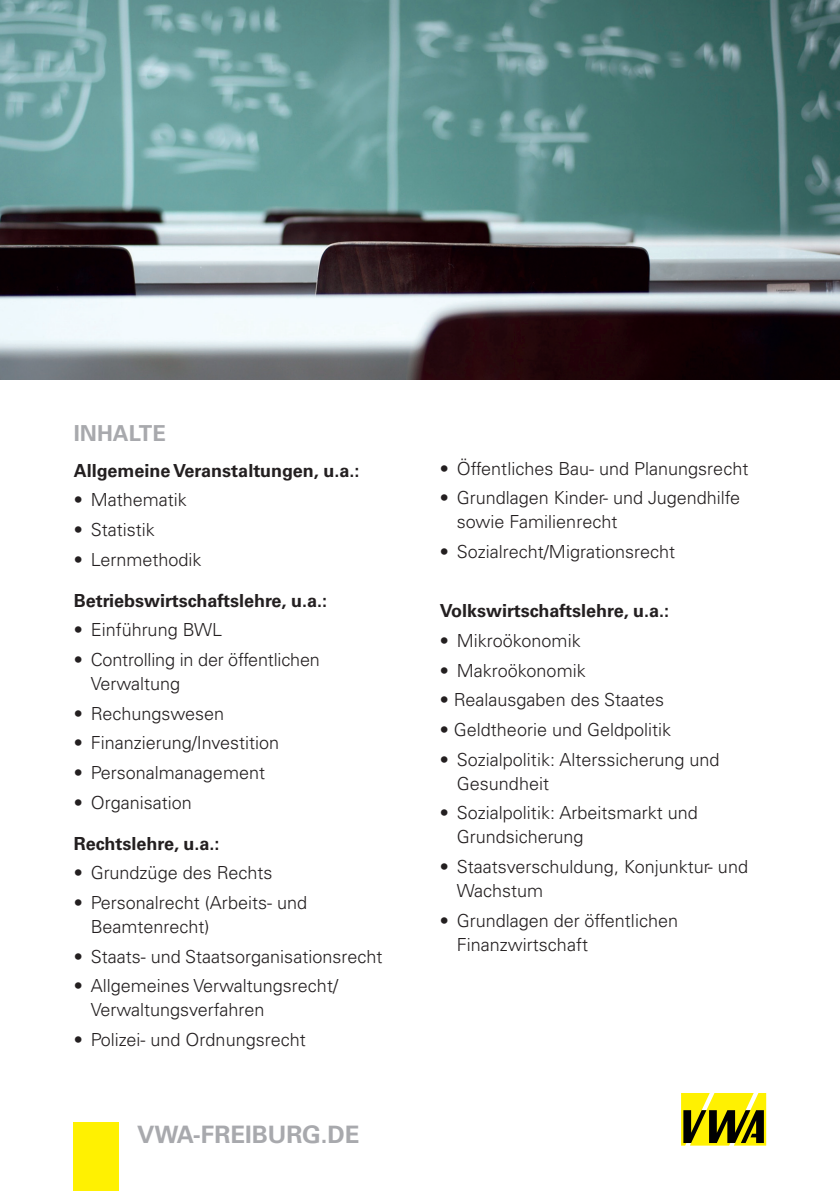
<style>
.page{position:relative;width:840px;height:1191px;background:#fff}
.page>*{position:absolute;margin:0;border:0;box-sizing:border-box;transform-origin:0 0}
.t1{font:700 24px "Univers LT Pro 65";color:#a8a9ad}
.t2{font:700 22px "Univers LT Pro 65";color:#a8a9ad}
.t3{font:300 18px/24px "Univers LT Pro 45";color:#231f20}
.t4{font:700 18px "Univers LT Pro 65";color:#231f20}
</style>
<div class="page">
<div style="left:74px;top:1123px;width:45px;height:68px;background:#fff101"></div>
<img style="left:0;top:0;width:839px;height:380px">
<svg style="left:681px;top:1093px;width:84px;height:52px;background:#a59c0b"></svg>
<p class="t2" style="left:74px;top:418px;width:94px">INHALTE</p>
<p class="t4" style="left:74px;top:457px;width:287px">Allgemeine Veranstaltungen, u.a.:</p>
<p class="t3" style="left:74px;top:487px;width:115px">• Mathematik</p>
<p class="t3" style="left:74px;top:517px;width:83px">• Statistik</p>
<p class="t3" style="left:74px;top:547px;width:129px">• Lernmethodik</p>
<p class="t4" style="left:74px;top:587px;width:255px">Betriebswirtschaftslehre, u.a.:</p>
<p class="t3" style="left:74px;top:617px;width:150px">• Einführung BWL</p>
<p class="t3" style="left:91px;top:647px;width:230px;text-indent:-17px">• Controlling in der öffentlichen<br>Verwaltung</p>
<p class="t3" style="left:74px;top:701px;width:152px">• Rechungswesen</p>
<p class="t3" style="left:74px;top:730px;width:207px">• Finanzierung/Investition</p>
<p class="t3" style="left:74px;top:760px;width:193px">• Personalmanagement</p>
<p class="t3" style="left:74px;top:790px;width:120px">• Organisation</p>
<p class="t4" style="left:74px;top:830px;width:147px">Rechtslehre, u.a.:</p>
<p class="t3" style="left:74px;top:860px;width:200px">• Grundzüge des Rechts</p>
<p class="t3" style="left:91px;top:890px;width:218px;text-indent:-17px">• Personalrecht (Arbeits- und<br>Beamtenrecht)</p>
<p class="t3" style="left:74px;top:944px;width:310px">• Staats- und Staatsorganisationsrecht</p>
<p class="t3" style="left:91px;top:973px;width:248px;text-indent:-17px">• Allgemeines Verwaltungsrecht/<br>Verwaltungsverfahren</p>
<p class="t3" style="left:74px;top:1027px;width:233px">• Polizei- und Ordnungsrecht</p>
<h1 class="t1" style="left:137px;top:1118px;width:224px">VWA-FREIBURG.DE</h1>
<p class="t3" style="left:439px;top:456px;width:310px">• Öffentliches Bau- und Planungsrecht</p>
<p class="t3" style="left:456px;top:485px;width:285px;text-indent:-17px">• Grundlagen Kinder- und Jugendhilfe sowie Familienrecht</p>
<p class="t3" style="left:439px;top:539px;width:237px">• Sozialrecht/Migrationsrecht</p>
<p class="t4" style="left:439px;top:598px;width:231px">Volkswirtschaftslehre, u.a.:</p>
<p class="t3" style="left:439px;top:628px;width:142px">• Mikroökonomik</p>
<p class="t3" style="left:439px;top:658px;width:147px">• Makroökonomik</p>
<p class="t3" style="left:439px;top:687px;width:225px">• Realausgaben des Staates</p>
<p class="t3" style="left:439px;top:717px;width:233px">• Geldtheorie und Geldpolitik</p>
<p class="t3" style="left:456px;top:747px;width:264px;text-indent:-17px">• Sozialpolitik: Alterssicherung und<br>Gesundheit</p>
<p class="t3" style="left:456px;top:800px;width:242px;text-indent:-17px">• Sozialpolitik: Arbeitsmarkt und<br>Grundsicherung</p>
<p class="t3" style="left:456px;top:854px;width:292px;text-indent:-17px">• Staatsverschuldung, Konjunktur- und<br>Wachstum</p>
<p class="t3" style="left:456px;top:908px;width:222px;text-indent:-17px">• Grundlagen der öffentlichen<br>Finanzwirtschaft</p>
</div>
